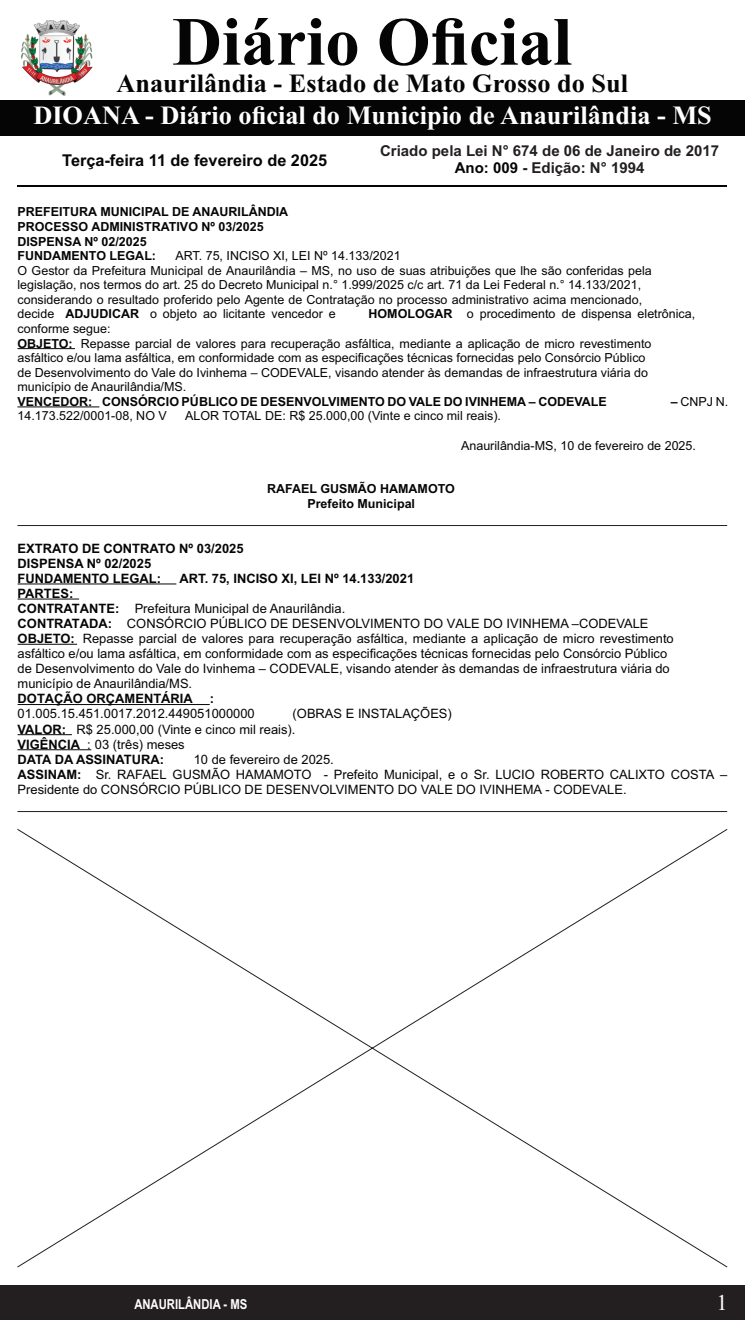
<style>
.page{position:relative;width:745px;height:1320px;background:#fff}
.page>*{position:absolute;margin:0;border:0;box-sizing:border-box;transform-origin:0 0}
.t1{font:700 68.75px "Times New Roman";color:#040504}
.t2{font:700 26.25px "Times New Roman";color:#fff}
.t3{font:700 26.25px "Times New Roman";color:#040504}
.t4{font:22.5px "Times New Roman";color:#fff}
.t5{font:700 16.25px "Arial";color:#040504}
.t6{font:700 15px/16.8px "Arial";color:#231f20;text-align:center}
.t7{font:700 13.75px "Arial Narrow";color:#fff}
.t8{font:12.88px/15.1px "Arial";color:#040504}
.t9{font:700 12.88px/15.1px "Arial";color:#040504}
.t10{font:12.5px/14.6px "Arial";color:#040504}
.t11{font:700 12.5px/14.6px "Arial";color:#040504}
.s1{color:#040504}
.s2{font-weight:700}
</style>
<div class="page">
<div style="left:0;top:1284px;width:744px;height:36px;background:#231f20"></div>
<div style="left:0;top:100px;width:744px;height:35px;background:#040504"></div>
<hr style="left:17px;top:185px;width:709px;height:2px;background:#040504">
<img style="left:21px;top:20px;width:71px;height:76px">
<hr style="left:17px;top:348px;width:58px;height:1px;background:#040504">
<hr style="left:17px;top:407px;width:82px;height:1px;background:#040504">
<hr style="left:17px;top:525px;width:709px;height:1px;background:#231f20">
<hr style="left:18px;top:584px;width:158px;height:1px;background:#040504">
<hr style="left:18px;top:599px;width:61px;height:1px;background:#040504">
<hr style="left:18px;top:644px;width:59px;height:1px;background:#040504">
<hr style="left:18px;top:704px;width:191px;height:1px;background:#040504">
<hr style="left:18px;top:734px;width:54px;height:1px;background:#040504">
<hr style="left:17px;top:749px;width:70px;height:1px;background:#040504">
<hr style="left:17px;top:811px;width:709px;height:1px;background:#231f20">
<svg style="left:17px;top:829px;width:710px;height:439px"></svg>
<h1 class="t1" style="left:172px;top:18px;width:401px">Diário Oficial</h1>
<h2 class="t2" style="left:33px;top:106px;width:679px">DIOANA - Diário oficial do Municipio de Anaurilândia - MS</h2>
<h2 class="t3" style="left:116px;top:74px;width:512px">Anaurilândia - Estado de Mato Grosso do Sul</h2>
<h3 class="t5" style="left:62px;top:154px;width:266px">Terça-feira 11 de fevereiro de 2025</h3>
<p class="t6" style="left:380px;top:144px;width:340px">Criado pela Lei N° 674 de 06 de Janeiro de 2017<br><span class="s1">Ano: 009</span> - Edição: N° 1994</p>
<p class="t11" style="left:17px;top:206px;width:272px">PREFEITURA MUNICIPAL DE ANAURILÂNDIA<br>PROCESSO ADMINISTRATIVO Nº 03/2025<br>DISPENSA Nº 02/2025<br>FUNDAMENTO LEGAL:</p>
<p class="t10" style="left:17px;top:249px;width:635px;text-indent:158px">ART. 75, INCISO XI, LEI Nº 14.133/2021<br>O Gestor da Prefeitura Municipal de Anaurilândia – MS, no uso de suas atribuições que lhe são conferidas pela legislação, nos termos do art. 25 do Decreto Municipal n.° 1.999/2025 c/c art. 71 da Lei Federal n.° 14.133/2021, considerando o resultado proferido pelo Agente de Contratação no processo administrativo acima mencionado, decide <span class="s2">ADJUDICAR</span> o objeto ao licitante vencedor e</p>
<p class="t10" style="left:368px;top:308px;width:328px"><span class="s2">HOMOLOGAR</span> o procedimento de dispensa eletrônica,</p>
<p class="t10" style="left:17px;top:322px;width:635px">conforme segue:<br><span class="s2">OBJETO:</span> Repasse parcial de valores para recuperação asfáltica, mediante a aplicação de micro revestimento asfáltico e/ou lama asfáltica, em conformidade com as especificações técnicas fornecidas pelo Consórcio Público de Desenvolvimento do Vale do Ivinhema – CODEVALE, visando atender às demandas de infraestrutura viária do município de Anaurilândia/MS.</p>
<p class="t11" style="left:17px;top:395px;width:590px">VENCEDOR: CONSÓRCIO PÚBLICO DE DESENVOLVIMENTO DO VALE DO IVINHEMA – CODEVALE</p>
<p class="t10" style="left:670px;top:395px;width:59px"><span class="s2">–</span> CNPJ N.</p>
<p class="t10" style="left:17px;top:410px;width:151px">14.173.522/0001-08, NO V</p>
<p class="t10" style="left:185px;top:410px;width:317px">ALOR TOTAL DE: R$ 25.000,00 (Vinte e cinco mil reais).</p>
<p class="t10" style="left:461px;top:439px;width:236px">Anaurilândia-MS, 10 de fevereiro de 2025.</p>
<p class="t11" style="left:267px;top:483px;width:189px;text-align:center">RAFAEL GUSMÃO HAMAMOTO<br>Prefeito Municipal</p>
<p class="t9" style="left:18px;top:542px;width:227px">EXTRATO DE CONTRATO Nº 03/2025<br>DISPENSA Nº 02/2025<br>FUNDAMENTO LEGAL:</p>
<p class="t9" style="left:179px;top:572px;width:236px">ART. 75, INCISO XI, LEI Nº 14.133/2021</p>
<p class="t8" style="left:18px;top:587px;width:657px"><span class="s2">PARTES:<br>CONTRATANTE:</span> Prefeitura Municipal de Anaurilândia.<br><span class="s2">CONTRATADA:</span> CONSÓRCIO PÚBLICO DE DESENVOLVIMENTO DO VALE DO IVINHEMA –CODEVALE <span class="s2">OBJETO:</span> Repasse parcial de valores para recuperação asfáltica, mediante a aplicação de micro revestimento asfáltico e/ou lama asfáltica, em conformidade com as especificações técnicas fornecidas pelo Consórcio Público de Desenvolvimento do Vale do Ivinhema – CODEVALE, visando atender às demandas de infraestrutura viária do município de Anaurilândia/MS.</p>
<p class="t9" style="left:18px;top:692px;width:177px">DOTAÇÃO ORÇAMENTÁRIA</p>
<p class="t9" style="left:209px;top:692px;width:6px">:</p>
<p class="t8" style="left:18px;top:707px;width:238px">01.005.15.451.0017.2012.449051000000</p>
<p class="t8" style="left:18px;top:707px;width:435px;text-indent:275px">(OBRAS E INSTALAÇÕES)<br><span class="s2">VALOR:</span> R$ 25.000,00 (Vinte e cinco mil reais).<br><span class="s2">VIGÊNCIA</span> : 03 (três) meses<br><span class="s2">DATA DA ASSINATURA:</span></p>
<p class="t8" style="left:18px;top:753px;width:710px;text-indent:176px">10 de fevereiro de 2025.<br><span class="s2">ASSINAM:</span> Sr. RAFAEL GUSMÃO HAMAMOTO - Prefeito Municipal, e o Sr. LUCIO ROBERTO CALIXTO COSTA –<br>Presidente do CONSÓRCIO PÚBLICO DE DESENVOLVIMENTO DO VALE DO IVINHEMA - CODEVALE.</p>
<p class="t7" style="left:134px;top:1298px;width:114px">ANAURILÂNDIA - MS</p>
<h3 class="t4" style="left:716px;top:1294px;width:13px">1</h3>
</div>
